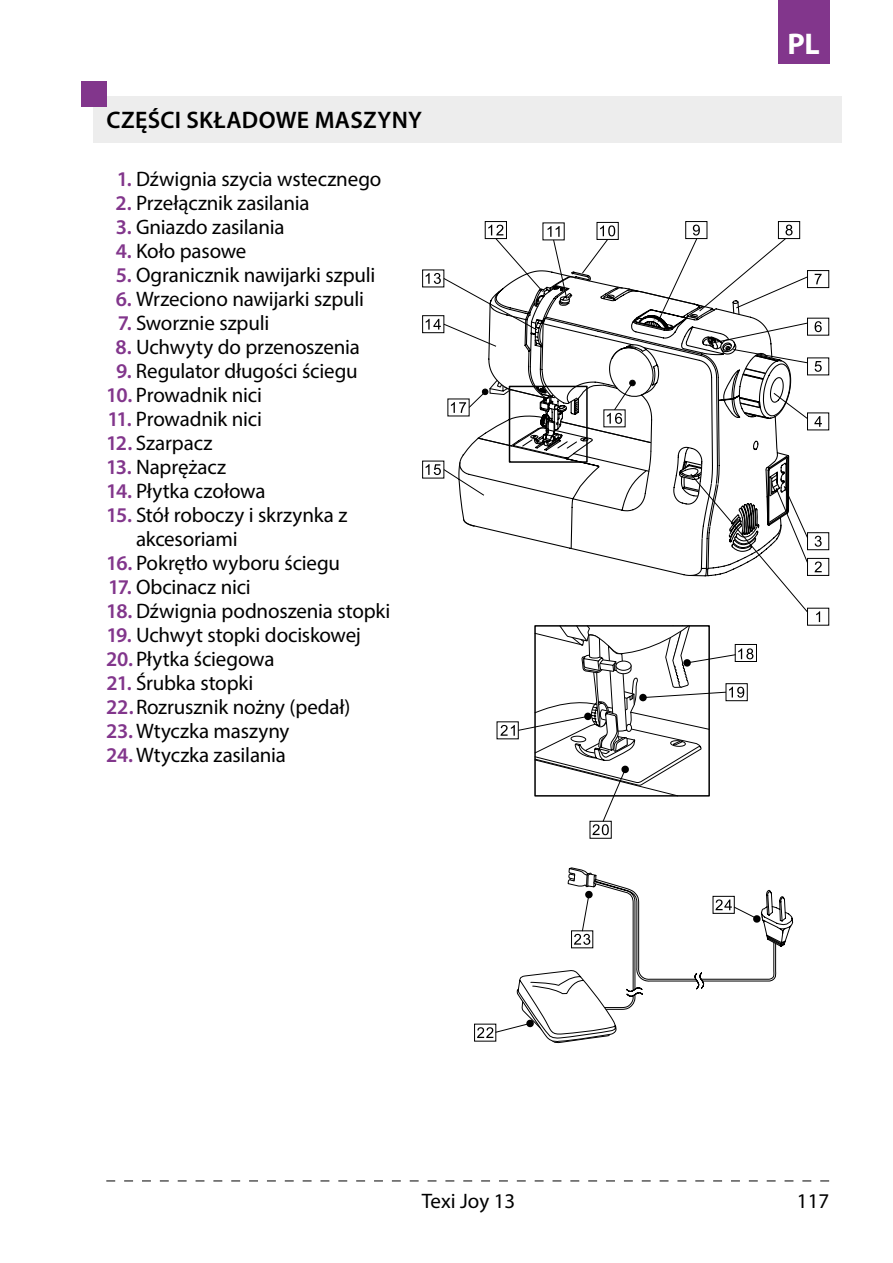
<style>
.page{position:relative;width:893px;height:1263px;background:#fff}
.page>*{position:absolute;margin:0;border:0;box-sizing:border-box;transform-origin:0 0}
.t1{font:700 30px "Myriad Pro";color:#fff}
.t2{font:600 24px "Myriad Pro";letter-spacing:.015em;color:#000}
.t3{font:21px/24px "Myriad Pro";letter-spacing:-.01em;color:#000}
.s1{font-weight:600;color:#82368c}
</style>
<div class="page">
<svg style="left:106px;top:1181px;width:723px;height:1px"></svg>
<div style="left:778px;top:0;width:51px;height:64px;background:#82368c"></div>
<div style="left:94px;top:96px;width:748px;height:46px;background:#ededed"></div>
<div style="left:81px;top:81px;width:25px;height:25px;background:#82368c"></div>
<svg style="left:706px;top:363px;width:86px;height:110px"></svg>
<svg style="left:459px;top:290px;width:247px;height:286px"></svg>
<div style="left:509px;top:386px;width:79px;height:77px;border:2px solid #000"></div>
<svg style="left:816px;top:611px;width:4px;height:11px"></svg>
<div style="left:807px;top:558px;width:22px;height:18px;border:1px solid #000"></div>
<svg style="left:815px;top:561px;width:7px;height:11px"></svg>
<svg style="left:690px;top:473px;width:118px;height:140px"></svg>
<div style="left:807px;top:532px;width:22px;height:18px;border:1px solid #000"></div>
<svg style="left:815px;top:536px;width:7px;height:11px"></svg>
<svg style="left:773px;top:393px;width:35px;height:26px"></svg>
<svg style="left:814px;top:416px;width:8px;height:11px"></svg>
<svg style="left:815px;top:361px;width:7px;height:11px"></svg>
<svg style="left:815px;top:321px;width:7px;height:11px"></svg>
<div style="left:807px;top:270px;width:22px;height:18px;border:1px solid #000"></div>
<svg style="left:815px;top:274px;width:7px;height:10px"></svg>
<div style="left:778px;top:221px;width:22px;height:18px;border:1px solid #000"></div>
<div style="left:685px;top:221px;width:22px;height:18px;border:1px solid #000"></div>
<svg style="left:654px;top:225px;width:154px;height:138px"></svg>
<div style="left:597px;top:222px;width:22px;height:18px;border:1px solid #000"></div>
<div style="left:485px;top:221px;width:22px;height:18px;border:1px solid #000"></div>
<div style="left:422px;top:269px;width:22px;height:18px;border:1px solid #000"></div>
<div style="left:422px;top:315px;width:22px;height:18px;border:1px solid #000"></div>
<div style="left:422px;top:461px;width:22px;height:17px;border:1px solid #000"></div>
<svg style="left:426px;top:464px;width:58px;height:32px"></svg>
<div style="left:629px;top:380px;width:7px;height:6px;border:1px solid #000;border-radius:50%"></div>
<svg style="left:426px;top:225px;width:209px;height:203px"></svg>
<div style="left:735px;top:644px;width:22px;height:18px;border:1px solid #000"></div>
<div style="left:590px;top:821px;width:22px;height:18px;border:1px solid #000"></div>
<svg style="left:500px;top:625px;width:253px;height:210px"></svg>
<div style="left:474px;top:1024px;width:22px;height:17px;border:1px solid #000"></div>
<svg style="left:477px;top:867px;width:316px;height:176px"></svg>
<p class="t2" style="left:107px;top:105px;width:317px">CZĘŚCI SKŁADOWE MASZYNY</p>
<p class="t3" style="left:117px;top:166px;width:266px"><span class="s1">1.</span> Dźwignia szycia wstecznego</p>
<p class="t3" style="left:115px;top:190px;width:196px"><span class="s1">2.</span> Przełącznik zasilania</p>
<p class="t3" style="left:116px;top:214px;width:170px"><span class="s1">3.</span> Gniazdo zasilania</p>
<p class="t3" style="left:116px;top:238px;width:132px"><span class="s1">4.</span> Koło pasowe</p>
<p class="t3" style="left:116px;top:262px;width:261px"><span class="s1">5.</span> Ogranicznik nawijarki szpuli</p>
<p class="t3" style="left:116px;top:286px;width:250px"><span class="s1">6.</span> Wrzeciono nawijarki szpuli</p>
<p class="t3" style="left:118px;top:310px;width:153px"><span class="s1">7.</span> Sworznie szpuli</p>
<p class="t3" style="left:116px;top:334px;width:246px"><span class="s1">8.</span> Uchwyty do przenoszenia</p>
<p class="t3" style="left:116px;top:358px;width:243px"><span class="s1">9.</span> Regulator długości ściegu</p>
<p class="t3" style="left:106px;top:382px;width:157px"><span class="s1">10.</span> Prowadnik nici</p>
<p class="t3" style="left:108px;top:406px;width:156px"><span class="s1">11.</span> Prowadnik nici</p>
<p class="t3" style="left:106px;top:430px;width:108px"><span class="s1">12.</span> Szarpacz</p>
<p class="t3" style="left:106px;top:454px;width:121px"><span class="s1">13.</span> Naprężacz</p>
<p class="t3" style="left:106px;top:478px;width:161px"><span class="s1">14.</span> Płytka czołowa</p>
<p class="t3" style="left:136px;top:503px;width:213px;text-indent:-30px"><span class="s1">15.</span> Stół roboczy i skrzynka z akcesoriami</p>
<p class="t3" style="left:106px;top:551px;width:235px"><span class="s1">16.</span> Pokrętło wyboru ściegu</p>
<p class="t3" style="left:108px;top:575px;width:144px"><span class="s1">17.</span> Obcinacz nici</p>
<p class="t3" style="left:106px;top:599px;width:286px"><span class="s1">18.</span> Dźwignia podnoszenia stopki</p>
<p class="t3" style="left:106px;top:623px;width:256px"><span class="s1">19.</span> Uchwyt stopki dociskowej</p>
<p class="t3" style="left:106px;top:647px;width:170px"><span class="s1">20.</span> Płytka ściegowa</p>
<p class="t3" style="left:106px;top:671px;width:246px"><span class="s1">21.</span> Śrubka stopki<br><span class="s1">22.</span>Rozrusznik nożny (pedał)<br><span class="s1">23.</span>Wtyczka maszyny<br><span class="s1">24.</span>Wtyczka zasilania</p>
<h1 class="t1" style="left:787px;top:24px;width:34px">PL</h1>
<p class="t3" style="left:422px;top:1188px;width:95px">Texi Joy 13</p>
<p class="t3" style="left:797px;top:1188px;width:34px">117</p>
</div>
